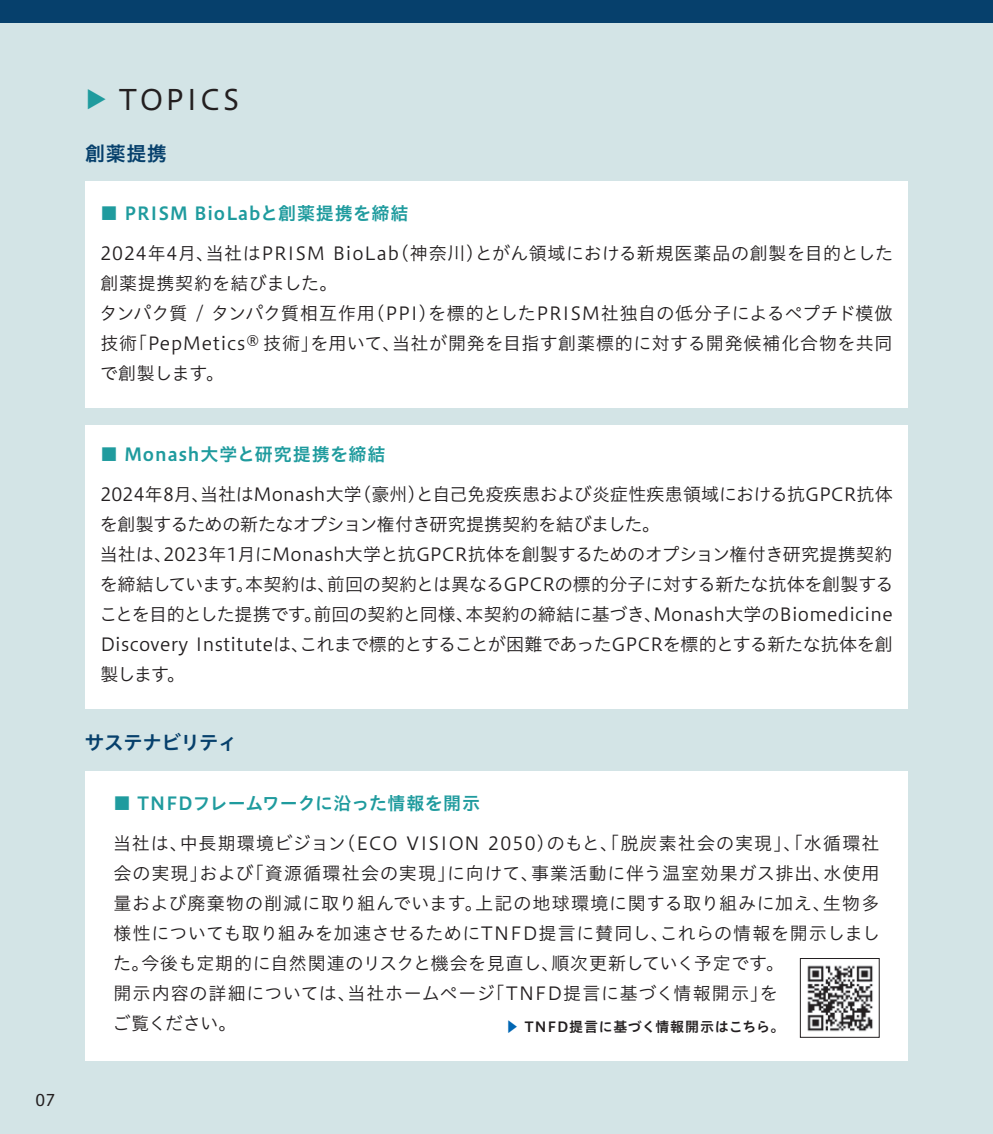
<style>
.page{position:relative;width:993px;height:1134px;background:#fff}
.page>*{position:absolute;margin:0;border:0;box-sizing:border-box;transform-origin:0 0}
.t1{font:28px "Hiragino UD Sans Std W4";letter-spacing:.1em;color:#231f20}
.t2{font:22.4px "Hiragino UD Sans Std W4";color:#1f9b9e}
.t3{font:20px "Hiragino UD Sans Std W6";letter-spacing:-.04em;color:#06406c}
.t4{font:18px/30px "Hiragino UD Sans Std W3";letter-spacing:.015em;color:#231f20}
.t5{font:18px/30px "Hiragino UD Sans Std W3";letter-spacing:.045em;color:#231f20}
.t6{font:18px/30px "Hiragino UD Sans Std W3";letter-spacing:.035em;color:#231f20}
.t7{font:18px "Hiragino UD Sans Std W6";letter-spacing:.05em;color:#1f9b9e}
.t8{font:18px "Hiragino UD Sans Std W6";letter-spacing:.01em;color:#1f9b9e}
.t9{font:16px "Hiragino UD Sans Std W4";color:#231f20}
.t10{font:14px "Hiragino UD Sans Std W6";letter-spacing:.05em;color:#231f20}
.s1{font-family:"UD Shin Go NT Pro";color:#0166b3}
</style>
<div class="page">
<div style="left:0;top:0;width:992px;height:1134px;background:#d3e4e6"></div>
<div style="left:0;top:0;width:992px;height:23px;background:#06406c"></div>
<div style="left:85px;top:181px;width:822px;height:227px;background:#fff"></div>
<div style="left:85px;top:771px;width:822px;height:289px;background:#fff"></div>
<div style="left:85px;top:425px;width:822px;height:284px;background:#fff"></div>
<img style="left:807px;top:965px;width:66px;height:67px">
<div style="left:799px;top:958px;width:80px;height:79px;border:1px solid #231f20"></div>
<p class="t9" style="left:36px;top:1088px;width:21px">07</p>
<p class="t2" style="left:113px;top:88px;width:24px;rotate:90deg">▲</p>
<h1 class="t1" style="left:118px;top:78px;width:122px">TOPICS</h1>
<p class="t3" style="left:85px;top:138px;width:83px">創薬提携</p>
<p class="t7" style="left:100px;top:199px;width:310px">■ PRISM BioLabと創薬提携を締結</p>
<p class="t6" style="left:99px;top:237px;width:794px">2024年4月、当社はPRISM BioLab（神奈川）とがん領域における新規医薬品の創製を目的とした創薬提携契約を結びました。<br>タンパク質 / タンパク質相互作用（PPI）を標的としたPRISM社独自の低分子によるペプチド模倣技術「PepMetics®技術」を用いて、当社が開発を目指す創薬標的に対する開発候補化合物を共同で創製します。</p>
<p class="t7" style="left:100px;top:440px;width:287px">■ Monash大学と研究提携を締結</p>
<p class="t4" style="left:99px;top:478px;width:795px">2024年8月、当社はMonash大学（豪州）と自己免疫疾患および炎症性疾患領域における抗GPCR抗体を創製するための新たなオプション権付き研究提携契約を結びました。<br>当社は、2023年1月にMonash大学と抗GPCR抗体を創製するためのオプション権付き研究提携契約を締結しています。本契約は、前回の契約とは異なるGPCRの標的分子に対する新たな抗体を創製することを目的とした提携です。前回の契約と同様、本契約の締結に基づき、Monash大学のBiomedicine Discovery Instituteは、これまで標的とすることが困難であったGPCRを標的とする新たな抗体を創製します。</p>
<p class="t3" style="left:84px;top:727px;width:154px">サステナビリティ</p>
<p class="t8" style="left:113px;top:789px;width:368px">■ TNFDフレームワークに沿った情報を開示</p>
<p class="t5" style="left:113px;top:827px;width:769px">当社は、中長期環境ビジョン（ECO VISION 2050）のもと、「脱炭素社会の実現」、「水循環社会の実現」および「資源循環社会の実現」に向けて、事業活動に伴う温室効果ガス排出、水使用量および廃棄物の削減に取り組んでいます。上記の地球環境に関する取り組みに加え、生物多様性についても取り組みを加速させるためにTNFD提言に賛同し、これらの情報を開示しました。今後も定期的に自然関連のリスクと機会を見直し、順次更新していく予定です。<br>開示内容の詳細については、当社ホームページ「TNFD提言に基づく情報開示」を<br>ご覧ください。</p>
<p class="t10" style="left:505px;top:1015px;width:281px"><span class="s1">▶</span> TNFD提言に基づく情報開示はこちら。</p>
</div>
